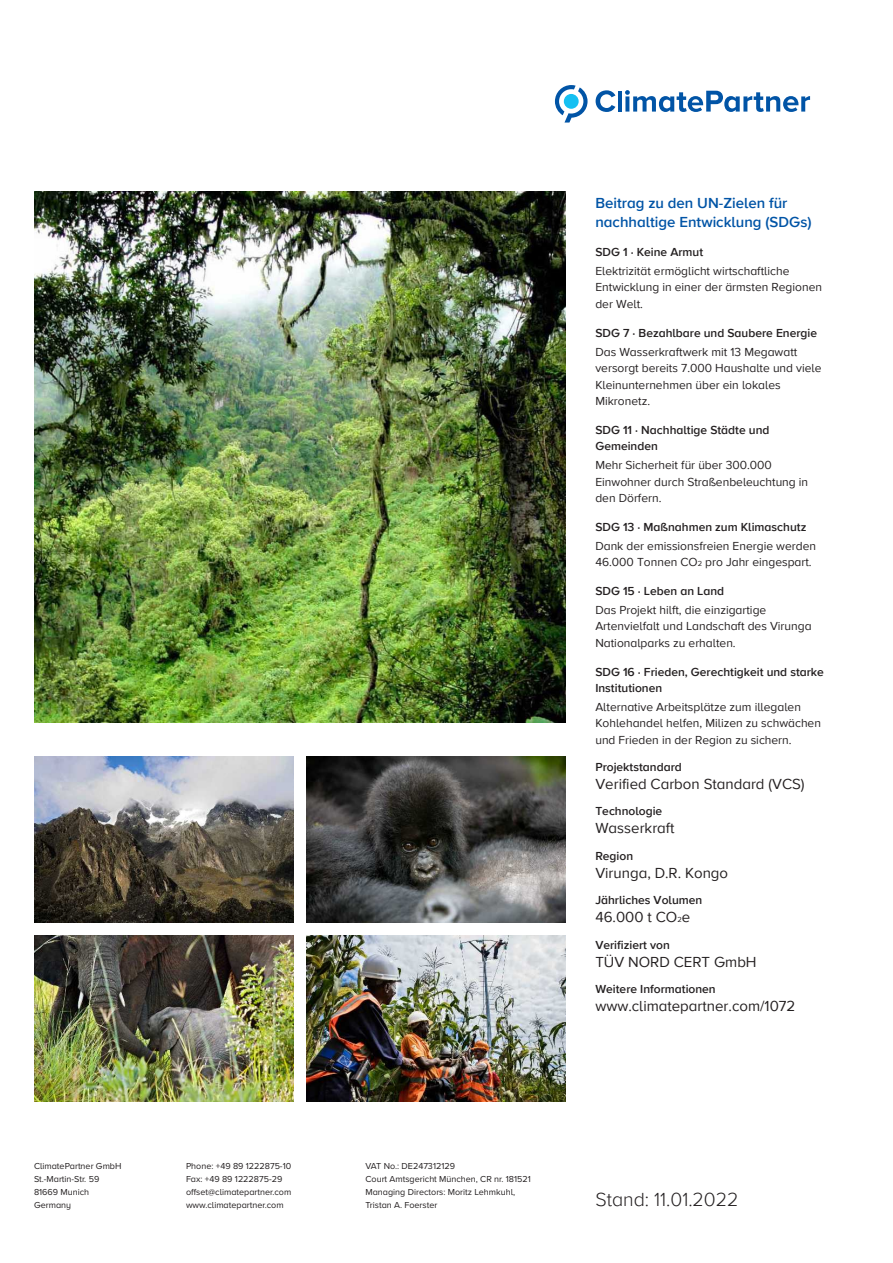
<style>
.page{position:relative;width:893px;height:1263px;background:#fff}
.page>*{position:absolute;margin:0;border:0;box-sizing:border-box;transform-origin:0 0}
.t1{font:300 19.5px "Proxima Nova A";color:#231f20}
.t2{font:15px "Proxima Nova A";color:#231f20}
.t3{font:600 15px/19.5px "Proxima Nova A";color:#0154a6}
.t4{font:12px/16.5px "Proxima Nova A";color:#231f20}
.t5{font:600 12px/16.5px "Proxima Nova A";color:#231f20}
.t6{font:9px/12.8px "Proxima Nova A";color:#231f20}
.s1{font-size:7.5px}
</style>
<div class="page">
<svg style="left:596px;top:90px;width:19px;height:22px"></svg>
<hr style="left:618px;top:91px;width:4px;height:21px;background:#0154a6">
<svg style="left:625px;top:90px;width:185px;height:22px"></svg>
<svg style="left:555px;top:85px;width:33px;height:38px"></svg>
<img style="left:34px;top:191px;width:532px;height:532px">
<img style="left:34px;top:757px;width:259px;height:166px">
<img style="left:306px;top:757px;width:259px;height:166px">
<img style="left:34px;top:935px;width:259px;height:166px">
<img style="left:306px;top:935px;width:259px;height:166px">
<p class="t6" style="left:34px;top:1160px;width:89px">ClimatePartner GmbH<br>St.-Martin-Str. 59<br>81669 Munich<br>Germany</p>
<p class="t6" style="left:186px;top:1160px;width:107px">Phone: +49 89 1222875-10<br>Fax: +49 89 1222875-29 offset@climatepartner.com www.climatepartner.com</p>
<p class="t6" style="left:365px;top:1160px;width:167px">VAT No.: DE247312129<br>Court Amtsgericht München, CR nr. 181521<br>Managing Directors: Moritz Lehmkuhl,<br>Tristan A. Foerster</p>
<p class="t3" style="left:595px;top:193px;width:218px">Beitrag zu den UN-Zielen für nachhaltige Entwicklung (SDGs)</p>
<p class="t5" style="left:595px;top:244px;width:109px">SDG 1 · Keine Armut</p>
<p class="t4" style="left:595px;top:263px;width:228px">Elektrizität ermöglicht wirtschaftliche<br>Entwicklung in einer der ärmsten Regionen der Welt.</p>
<p class="t5" style="left:595px;top:325px;width:223px">SDG 7 · Bezahlbare und Saubere Energie</p>
<p class="t4" style="left:595px;top:344px;width:228px">Das Wasserkraftwerk mit 13 Megawatt versorgt bereits 7.000 Haushalte und viele<br>Kleinunternehmen über ein lokales<br>Mikronetz.</p>
<p class="t5" style="left:595px;top:422px;width:176px">SDG 11 · Nachhaltige Städte und<br>Gemeinden</p>
<p class="t4" style="left:595px;top:457px;width:214px">Mehr Sicherheit für über 300.000<br>Einwohner durch Straßenbeleuchtung in den Dörfern.</p>
<p class="t5" style="left:595px;top:519px;width:212px">SDG 13 · Maßnahmen zum Klimaschutz</p>
<p class="t4" style="left:595px;top:538px;width:222px">Dank der emissionsfreien Energie werden<br>46.000 Tonnen CO<span class="s1">2</span> pro Jahr eingespart.</p>
<p class="t5" style="left:595px;top:583px;width:130px">SDG 15 · Leben an Land</p>
<p class="t4" style="left:595px;top:602px;width:218px">Das Projekt hilft, die einzigartige<br>Artenvielfalt und Landschaft des Virunga<br>Nationalparks zu erhalten.</p>
<p class="t5" style="left:595px;top:664px;width:230px">SDG 16 · Frieden, Gerechtigkeit und starke<br>Institutionen</p>
<p class="t4" style="left:595px;top:699px;width:227px">Alternative Arbeitsplätze zum illegalen<br>Kohlehandel helfen, Milizen zu schwächen und Frieden in der Region zu sichern.</p>
<p class="t5" style="left:595px;top:759px;width:88px">Projektstandard</p>
<p class="t2" style="left:595px;top:775px;width:211px">Verified Carbon Standard (VCS)</p>
<p class="t5" style="left:595px;top:803px;width:68px">Technologie</p>
<p class="t2" style="left:595px;top:819px;width:81px">Wasserkraft</p>
<p class="t5" style="left:595px;top:848px;width:39px">Region</p>
<p class="t2" style="left:595px;top:864px;width:134px">Virunga, D.R. Kongo</p>
<p class="t5" style="left:595px;top:892px;width:108px">Jährliches Volumen</p>
<p class="t2" style="left:595px;top:908px;width:96px">46.000 t CO<span class="s1">2</span>e</p>
<p class="t5" style="left:595px;top:937px;width:76px">Verifiziert von</p>
<p class="t2" style="left:595px;top:953px;width:163px">TÜV NORD CERT GmbH</p>
<p class="t5" style="left:595px;top:981px;width:122px">Weitere Informationen</p>
<p class="t2" style="left:595px;top:997px;width:201px">www.climatepartner.com/1072</p>
<h1 class="t1" style="left:595px;top:1188px;width:145px">Stand: 11.01.2022</h1>
</div>
